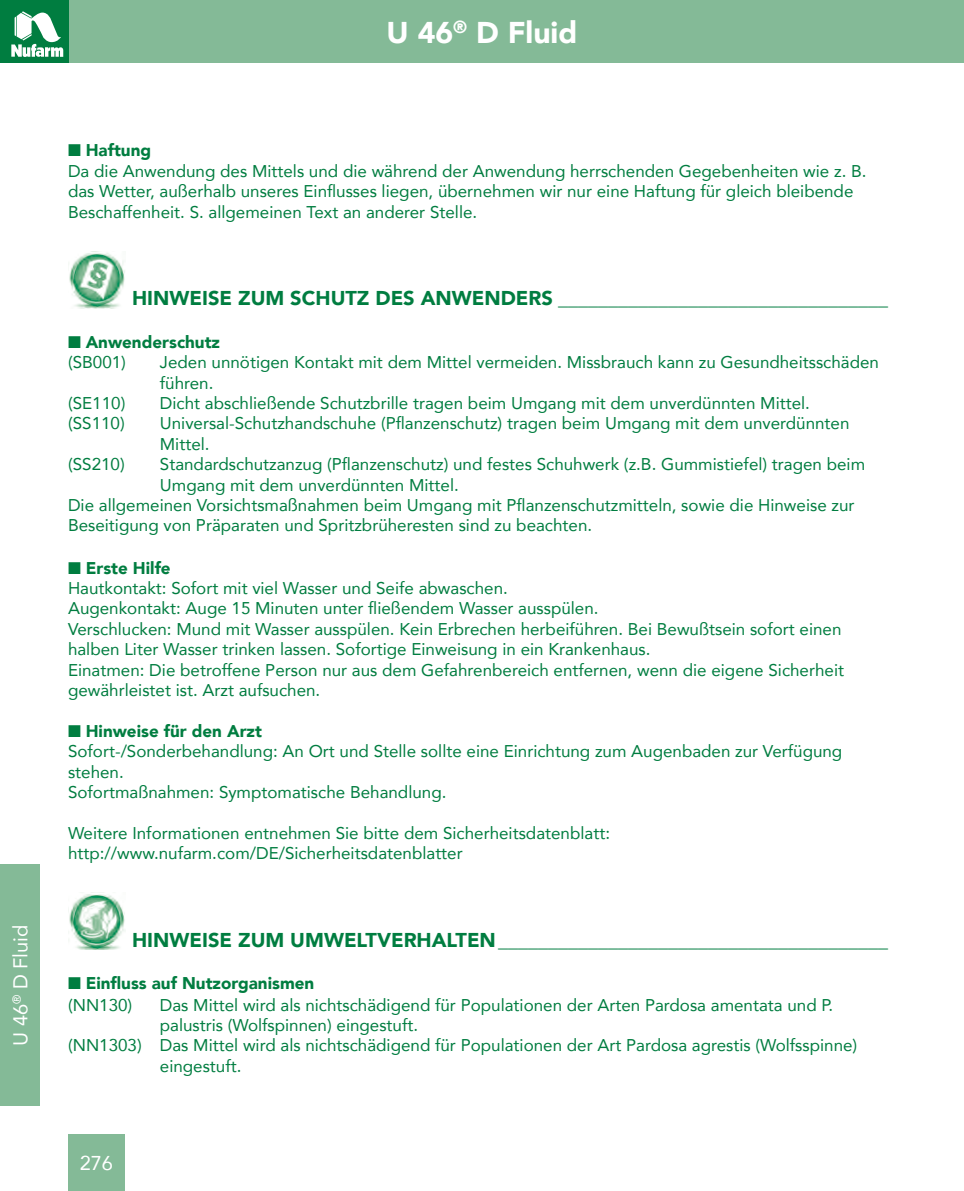
<style>
.page{position:relative;width:964px;height:1191px;background:#fff}
.page>*{position:absolute;margin:0;border:0;box-sizing:border-box;transform-origin:0 0}
.t1{font:900 30px "Avenir LT Com";color:#fff}
.t2{font:900 20px "Avenir LT Com";color:#007d40}
.t3{font:20px "Avenir LT Com";color:#fff}
.t4{font:17px/20.4px "Avenir LT Com";color:#007d40}
.t5{font:900 17px/21.4px "Avenir LT Com";color:#007d40}
.s1{font-weight:900}
.s2{font-weight:400}
</style>
<div class="page">
<div style="left:0;top:0;width:964px;height:62px;background:#84ba97"></div>
<div style="left:0;top:0;width:68px;height:62px;background:#007d40"></div>
<svg style="left:11px;top:11px;width:52px;height:46px"></svg>
<div style="left:68px;top:1134px;width:57px;height:57px;background:#84ba97"></div>
<div style="left:0;top:865px;width:40px;height:241px;background:#84ba97"></div>
<img style="left:68px;top:894px;width:57px;height:56px">
<img style="left:69px;top:251px;width:56px;height:57px">
<p class="t3" style="left:8px;top:1046px;width:123px;rotate:-90deg">U 46<sup>®</sup> D Fluid</p>
<h1 class="t1" style="left:387px;top:14px;width:192px">U 46<sup>®</sup> D Fluid</h1>
<p class="t4" style="left:68px;top:139px;width:800px">■ <span class="s1">Haftung<br></span>Da die Anwendung des Mittels und die während der Anwendung herrschenden Gegebenheiten wie z. B. das Wetter, außerhalb unseres Einflusses liegen, übernehmen wir nur eine Haftung für gleich bleibende Beschaffenheit. S. allgemeinen Text an anderer Stelle.</p>
<p class="t2" style="left:132px;top:286px;width:757px">HINWEISE ZUM SCHUTZ DES ANWENDERS _________________________________</p>
<p class="t5" style="left:68px;top:331px;width:154px;line-height:20.4px">■ Anwenderschutz <span class="s2">(SB001)</span></p>
<p class="t4" style="left:160px;top:352px;width:721px">Jeden unnötigen Kontakt mit dem Mittel vermeiden. Missbrauch kann zu Gesundheitsschäden führen.</p>
<p class="t4" style="left:68px;top:393px;width:59px">(SE110)</p>
<p class="t4" style="left:160px;top:393px;width:651px">Dicht abschließende Schutzbrille tragen beim Umgang mit dem unverdünnten Mittel.</p>
<p class="t4" style="left:68px;top:413px;width:58px">(SS110)</p>
<p class="t4" style="left:160px;top:413px;width:691px">Universal-Schutzhandschuhe (Pflanzenschutz) tragen beim Umgang mit dem unverdünnten<br>Mittel.</p>
<p class="t4" style="left:68px;top:454px;width:58px">(SS210)</p>
<p class="t4" style="left:160px;top:454px;width:707px">Standardschutzanzug (Pflanzenschutz) und festes Schuhwerk (z.B. Gummistiefel) tragen beim</p>
<p class="t4" style="left:160px;top:474px;width:300px">Umgang mit dem unverdünnten Mittel.</p>
<p class="t4" style="left:68px;top:495px;width:788px">Die allgemeinen Vorsichtsmaßnahmen beim Umgang mit Pflanzenschutzmitteln, sowie die Hinweise zur</p>
<p class="t4" style="left:68px;top:515px;width:526px">Beseitigung von Präparaten und Spritzbrüheresten sind zu beachten.</p>
<p class="t4" style="left:68px;top:557px;width:777px">■ <span class="s1">Erste Hilfe<br></span>Hautkontakt: Sofort mit viel Wasser und Seife abwaschen.<br>Augenkontakt: Auge 15 Minuten unter fließendem Wasser ausspülen.<br>Verschlucken: Mund mit Wasser ausspülen. Kein Erbrechen herbeiführen. Bei Bewußtsein sofort einen halben Liter Wasser trinken lassen. Sofortige Einweisung in ein Krankenhaus.<br>Einatmen: Die betroffene Person nur aus dem Gefahrenbereich entfernen, wenn die eigene Sicherheit gewährleistet ist. Arzt aufsuchen.</p>
<p class="t4" style="left:68px;top:720px;width:776px">■ <span class="s1">Hinweise für den Arzt<br></span>Sofort-/Sonderbehandlung: An Ort und Stelle sollte eine Einrichtung zum Augenbaden zur Verfügung stehen.<br>Sofortmaßnahmen: Symptomatische Behandlung.</p>
<p class="t4" style="left:68px;top:822px;width:543px">Weitere Informationen entnehmen Sie bitte dem Sicherheitsdatenblatt: http://www.nufarm.com/DE/Sicherheitsdatenblatter</p>
<p class="t2" style="left:132px;top:927px;width:757px">HINWEISE ZUM UMWELTVERHALTEN_______________________________________</p>
<p class="t5" style="left:68px;top:972px;width:248px">■ Einfluss auf Nutzorganismen <span class="s2">(NN130)</span></p>
<p class="t4" style="left:160px;top:994px;width:675px">Das Mittel wird als nichtschädigend für Populationen der Arten Pardosa amentata und P.</p>
<p class="t4" style="left:160px;top:1014px;width:260px">palustris (Wolfspinnen) eingestuft.</p>
<p class="t4" style="left:68px;top:1035px;width:791px">(NN1303) Das Mittel wird als nichtschädigend für Populationen der Art Pardosa agrestis (Wolfsspinne)</p>
<p class="t4" style="left:160px;top:1055px;width:83px">eingestuft.</p>
<p class="t3" style="left:80px;top:1151px;width:35px">276</p>
</div>
